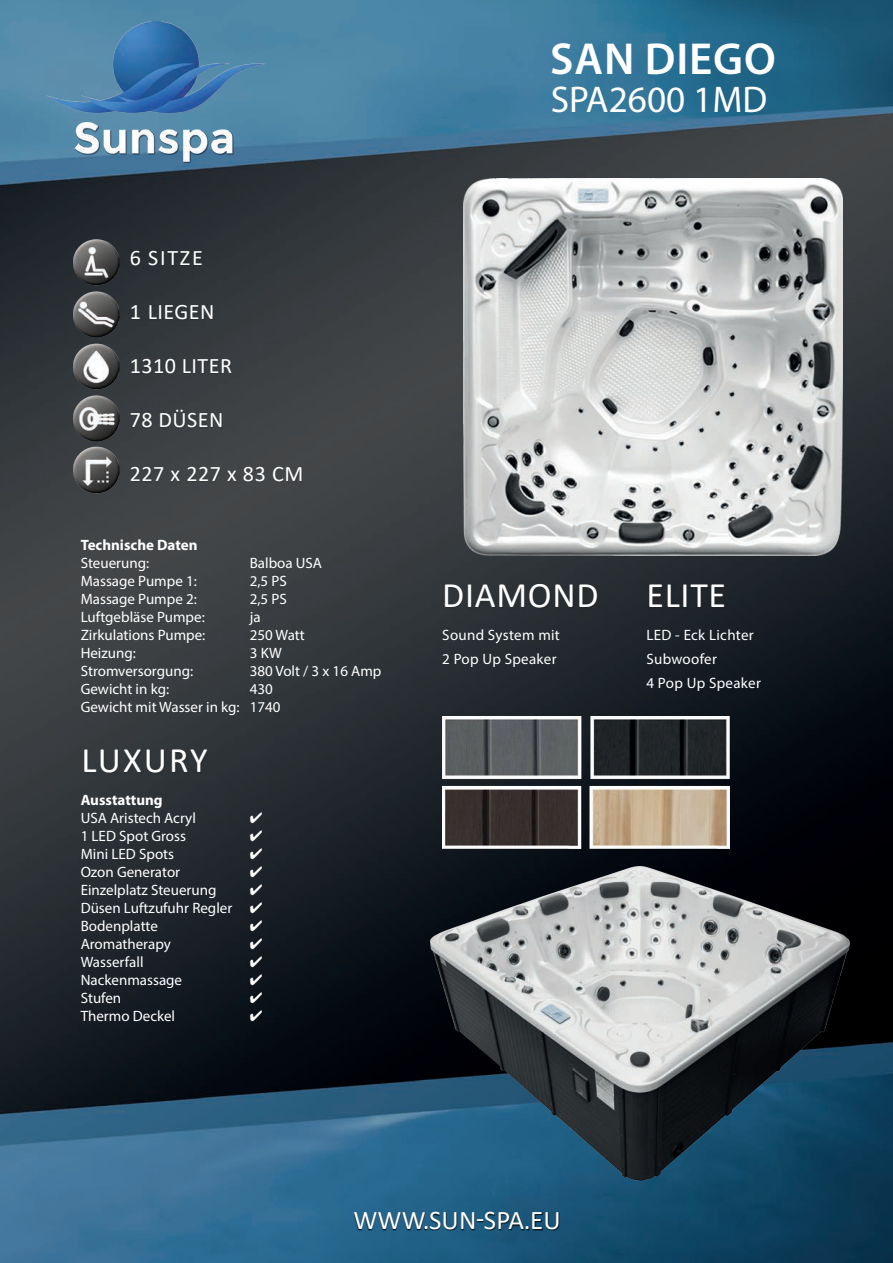
<style>
.page{position:relative;width:893px;height:1263px;background:#fff}
.page>*{position:absolute;margin:0;border:0;box-sizing:border-box;transform-origin:0 0}
.t1{font:600 45px "Myriad Pro";letter-spacing:.02em;color:#fff}
.t2{font:37.35px "Myriad Pro";color:#fff}
.t3{font:36px "Calibri";letter-spacing:.02em;color:#fff}
.t4{font:27px "Calibri";letter-spacing:.005em;color:#fff}
.t5{font:22.2px "Calibri";letter-spacing:.02em;color:#fff}
.t6{font:15px "Myriad Pro";color:#fff}
.t7{font:15px "Myriad Pro";letter-spacing:.02em;color:#fff}
.t8{font:700 15px "Myriad Pro";color:#fff}
</style>
<div class="page">
<img style="left:0;top:0;width:893px;height:1263px">
<img style="left:47px;top:21px;width:218px;height:143px">
<div style="left:131px;top:251px;width:72px;height:15px;background:#292f33"></div>
<div style="left:131px;top:305px;width:83px;height:15px;background:#2f3539"></div>
<div style="left:131px;top:359px;width:101px;height:15px;background:#363a3d"></div>
<div style="left:130px;top:410px;width:93px;height:19px;background:#3a3e40"></div>
<div style="left:131px;top:467px;width:172px;height:16px;background:#404345"></div>
<img style="left:74px;top:239px;width:45px;height:47px">
<img style="left:74px;top:291px;width:45px;height:47px">
<img style="left:74px;top:343px;width:45px;height:47px">
<img style="left:74px;top:395px;width:45px;height:47px">
<img style="left:74px;top:447px;width:45px;height:47px">
<div style="left:354px;top:1212px;width:205px;height:18px;background:#000001;opacity:.75"></div>
<img style="left:464px;top:178px;width:378px;height:377px">
<img style="left:430px;top:867px;width:419px;height:313px">
<div style="left:83px;top:749px;width:127px;height:27px;background:#2f3539"></div>
<img style="left:442px;top:716px;width:287px;height:132px">
<div style="left:444px;top:583px;width:156px;height:27px;background:#2a2f33"></div>
<div style="left:648px;top:584px;width:79px;height:26px;background:#20262a"></div>
<svg style="left:250px;top:813px;width:12px;height:11px"></svg>
<svg style="left:250px;top:831px;width:12px;height:11px"></svg>
<svg style="left:250px;top:849px;width:12px;height:11px"></svg>
<svg style="left:250px;top:867px;width:12px;height:11px"></svg>
<svg style="left:250px;top:885px;width:12px;height:11px"></svg>
<svg style="left:250px;top:903px;width:12px;height:11px"></svg>
<svg style="left:250px;top:921px;width:12px;height:11px"></svg>
<svg style="left:250px;top:939px;width:12px;height:11px"></svg>
<svg style="left:250px;top:957px;width:12px;height:11px"></svg>
<svg style="left:250px;top:975px;width:12px;height:11px"></svg>
<svg style="left:250px;top:993px;width:12px;height:11px"></svg>
<svg style="left:250px;top:1011px;width:12px;height:11px"></svg>
<p class="t5" style="left:130px;top:242px;width:75px">6 SITZE</p>
<p class="t5" style="left:130px;top:296px;width:86px">1 LIEGEN</p>
<p class="t5" style="left:130px;top:350px;width:104px">1310 LITER</p>
<p class="t5" style="left:130px;top:405px;width:95px">78 DÜSEN</p>
<p class="t5" style="left:130px;top:459px;width:175px">227 x 227 x 83 CM</p>
<p class="t8" style="left:81px;top:536px;width:118px">Technische Daten</p>
<p class="t6" style="left:81px;top:554px;width:70px">Steuerung:</p>
<p class="t6" style="left:81px;top:572px;width:118px">Massage Pumpe 1:</p>
<p class="t6" style="left:81px;top:590px;width:118px">Massage Pumpe 2:</p>
<p class="t6" style="left:81px;top:608px;width:126px">Luftgebläse Pumpe:</p>
<p class="t6" style="left:81px;top:626px;width:126px">Zirkulations Pumpe:</p>
<p class="t6" style="left:81px;top:644px;width:57px">Heizung:</p>
<p class="t6" style="left:81px;top:662px;width:114px">Stromversorgung:</p>
<p class="t6" style="left:81px;top:680px;width:90px">Gewicht in kg:</p>
<p class="t6" style="left:81px;top:698px;width:161px">Gewicht mit Wasser in kg:</p>
<p class="t6" style="left:250px;top:554px;width:74px">Balboa USA</p>
<p class="t6" style="left:250px;top:572px;width:39px">2,5 PS</p>
<p class="t6" style="left:250px;top:590px;width:39px">2,5 PS</p>
<p class="t6" style="left:250px;top:608px;width:12px">ja</p>
<p class="t6" style="left:250px;top:626px;width:57px">250 Watt</p>
<p class="t6" style="left:250px;top:644px;width:33px">3 KW</p>
<p class="t6" style="left:250px;top:662px;width:133px">380 Volt / 3 x 16 Amp</p>
<p class="t6" style="left:250px;top:680px;width:25px">430</p>
<p class="t6" style="left:250px;top:698px;width:32px">1740</p>
<p class="t3" style="left:81px;top:735px;width:128px">LUXURY</p>
<p class="t8" style="left:81px;top:791px;width:84px">Ausstattung</p>
<p class="t6" style="left:81px;top:809px;width:117px">USA Aristech Acryl</p>
<p class="t6" style="left:81px;top:827px;width:107px">1 LED Spot Gross</p>
<p class="t6" style="left:81px;top:845px;width:95px">Mini LED Spots</p>
<p class="t6" style="left:81px;top:863px;width:101px">Ozon Generator</p>
<p class="t6" style="left:81px;top:881px;width:137px">Einzelplatz Steuerung</p>
<p class="t6" style="left:81px;top:899px;width:153px">Düsen Luftzufuhr Regler</p>
<p class="t6" style="left:81px;top:917px;width:79px">Bodenplatte</p>
<p class="t6" style="left:81px;top:935px;width:92px">Aromatherapy</p>
<p class="t6" style="left:81px;top:953px;width:64px">Wasserfall</p>
<p class="t6" style="left:81px;top:971px;width:103px">Nackenmassage</p>
<p class="t6" style="left:81px;top:989px;width:42px">Stufen</p>
<p class="t6" style="left:81px;top:1007px;width:96px">Thermo Deckel</p>
<p class="t1" style="left:550px;top:30px;width:227px">SAN DIEGO</p>
<p class="t2" style="left:551px;top:76px;width:218px">SPA2600 1MD</p>
<p class="t3" style="left:442px;top:570px;width:158px">DIAMOND</p>
<p class="t7" style="left:442px;top:626px;width:119px">Sound System mit</p>
<p class="t7" style="left:442px;top:650px;width:116px">2 Pop Up Speaker</p>
<p class="t3" style="left:646px;top:570px;width:81px">ELITE</p>
<p class="t7" style="left:646px;top:626px;width:109px">LED - Eck Lichter</p>
<p class="t7" style="left:646px;top:650px;width:72px">Subwoofer</p>
<p class="t7" style="left:646px;top:674px;width:116px">4 Pop Up Speaker</p>
<p class="t4" style="left:353px;top:1201px;width:209px">WWW.SUN-SPA.EU</p>
</div>
